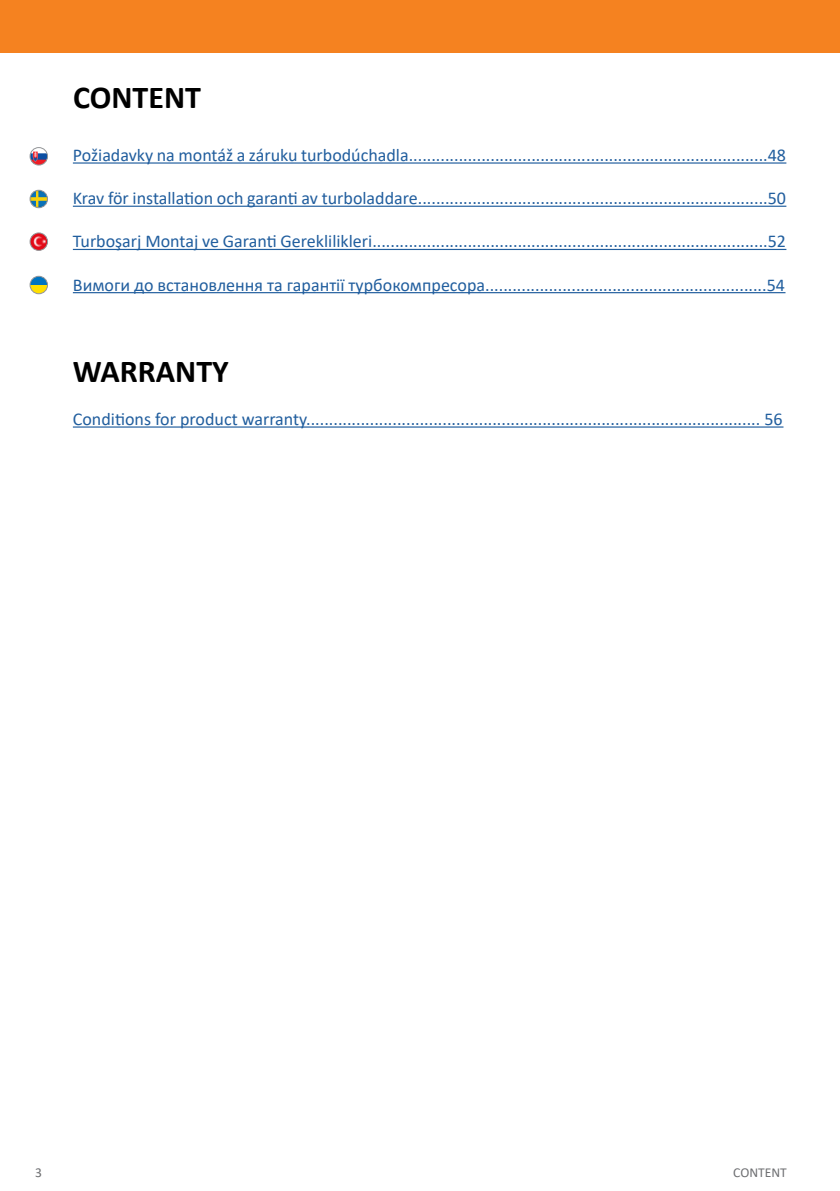
<style>
.page{position:relative;width:840px;height:1191px;background:#fff}
.page>*{position:absolute;margin:0;border:0;box-sizing:border-box;transform-origin:0 0}
.t1{font:700 32px "Calibri";color:#000}
.t2{font:18px "Calibri";color:#215e9e}
.t3{font:13.6px "Calibri";color:#6d6e71}
</style>
<div class="page">
<div style="left:0;top:0;width:839px;height:52px;background:#f58220"></div>
<img style="left:30px;top:148px;width:17px;height:17px;border-radius:9px">
<div style="left:30px;top:147px;width:18px;height:18px;border:1px solid #939598;border-radius:50%"></div>
<img style="left:30px;top:190px;width:17px;height:18px;border-radius:9px">
<div style="left:30px;top:190px;width:18px;height:18px;border:1px solid #939598;border-radius:50%"></div>
<img style="left:30px;top:233px;width:17px;height:17px;border-radius:9px">
<div style="left:30px;top:233px;width:18px;height:17px;border:1px solid #939598;border-radius:50%"></div>
<img style="left:30px;top:276px;width:17px;height:18px;border-radius:9px">
<div style="left:30px;top:276px;width:18px;height:18px;border:1px solid #939598;border-radius:50%"></div>
<hr style="left:73px;top:162px;width:713px;height:2px;background:#215e9e">
<hr style="left:73px;top:206px;width:713px;height:1px;background:#215e9e">
<hr style="left:73px;top:249px;width:713px;height:1px;background:#215e9e">
<hr style="left:73px;top:292px;width:712px;height:1px;background:#215e9e">
<hr style="left:73px;top:426px;width:710px;height:1px;background:#215e9e">
<h1 class="t1" style="left:73px;top:74px;width:129px">CONTENT</h1>
<p class="t2" style="left:73px;top:142px;width:714px">Požiadavky na montáž a záruku turbodúchadla...............................................................................48</p>
<p class="t2" style="left:73px;top:186px;width:714px">Krav för installation och garanti av turboladdare.............................................................................50</p>
<p class="t2" style="left:73px;top:229px;width:714px">Turboşarj Montaj ve Garanti Gereklilikleri.......................................................................................52</p>
<p class="t2" style="left:73px;top:272px;width:713px">Вимоги до встановлення та гарантії турбокомпресора..............................................................54</p>
<h1 class="t1" style="left:73px;top:348px;width:157px">WARRANTY</h1>
<p class="t2" style="left:73px;top:406px;width:711px">Conditions for product warranty.................................................................................................... 56</p>
<p class="t3" style="left:35px;top:1163px;width:8px">3</p>
<p class="t3" style="left:732px;top:1163px;width:55px">CONTENT</p>
</div>
